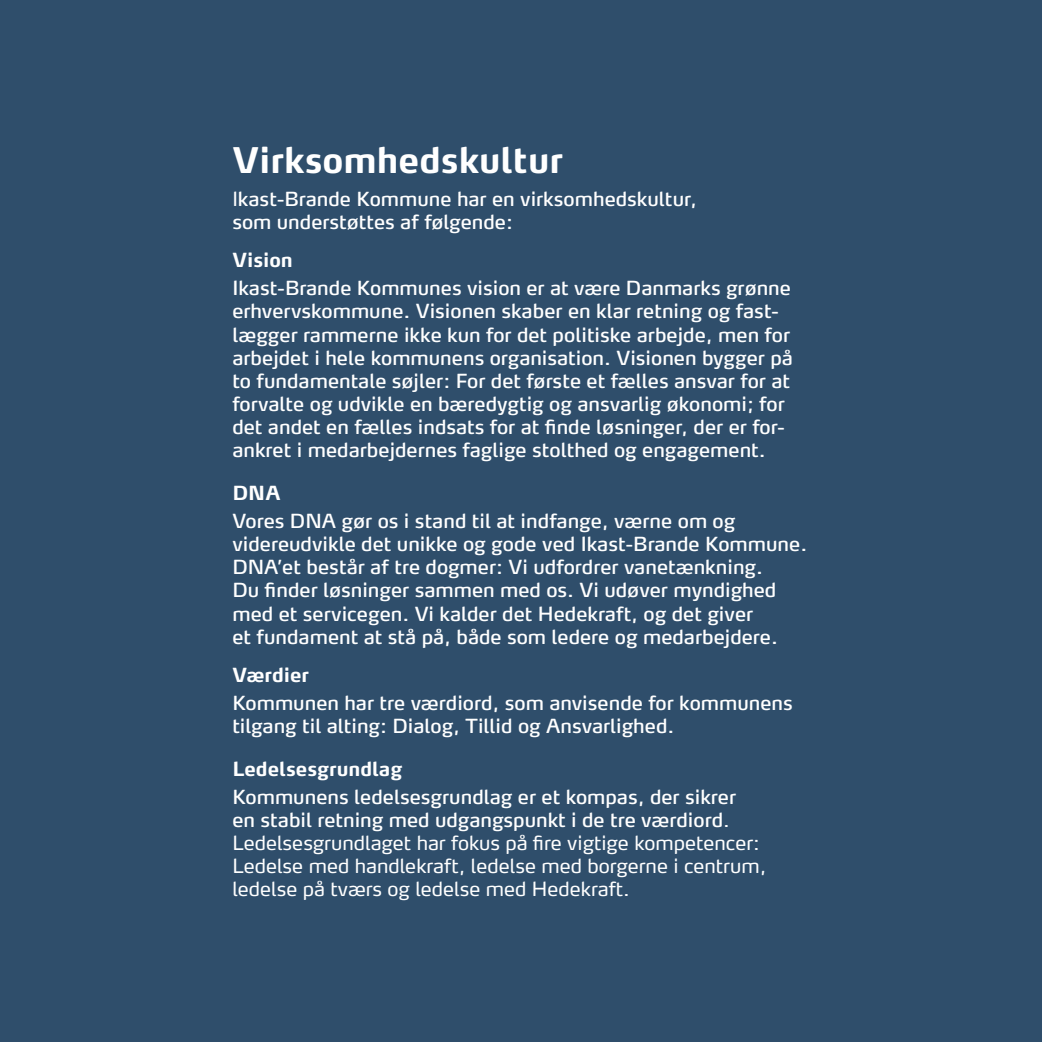
<style>
.page{position:relative;width:1042px;height:1042px;background:#2f4e6b}
.page>*{position:absolute;margin:0;border:0;box-sizing:border-box;transform-origin:0 0}
.rubrik{font:700 35px "Max OT";color:#fff}
.Brød{font:19.25px/23.1px "Max OT";color:#fff}
.Brød-2{font:19.25px/23.1px "Max OT";color:#fff}
.Brød-3{font:700 19.25px "Max OT";color:#fff}
.s1{font-style:inherit}
</style>
<div class="page">
<h2 class="rubrik" style="left:232px;top:138px;width:332px">Virksomhedskultur</h2>
<p class="Brød" style="left:232px;top:189px;width:466px"><span class="s1">I</span>kast-Brande Kommune har en virksomhedskultur, som understøttes af følgende:</p>
<p class="Brød-3" style="left:232px;top:248px;width:62px">Vision</p>
<p class="Brød" style="left:232px;top:278px;width:562px">Ikast-Brande Kommunes vision er at være Danmarks grønne erhvervskommune. Visionen skaber en klar retning og fast&shy;lægger rammerne ikke kun for det politiske arbejde, men for arbejdet i hele kommunens organisation. Visionen bygger på to fundamentale søjler: For det første et fælles ansvar for at forvalte og udvikle en bæredygtig og ansvarlig økonomi; for det andet en fælles indsats for at finde løsninger, der er for&shy;ankret i medarbejdernes faglige stolthed og engagement.</p>
<p class="Brød-3" style="left:232px;top:480px;width:50px">DNA</p>
<p class="Brød" style="left:232px;top:511px;width:576px">Vores DNA gør os i stand til at indfange, værne om og videreudvikle det unikke og gode ved Ikast-Brande Kommune.<br>DNA’et består af tre dogmer: Vi udfordrer vanetænkning.<br>Du finder løsninger sammen med os. Vi udøver myndighed med et servicegen. Vi kalder det Hedekraft, og det giver<br>et fundament at stå på, både som ledere og medarbejdere.</p>
<p class="Brød-3" style="left:232px;top:662px;width:78px">Værdier</p>
<p class="Brød" style="left:232px;top:692px;width:562px">Kommunen har tre værdiord, som anvisende for kommunens tilgang til alting: Dialog, Tillid og Ansvarlighed.</p>
<p class="Brød-3" style="left:232px;top:756px;width:171px">Ledelsesgrundlag</p>
<p class="Brød-2" style="left:232px;top:786px;width:535px"><span class="s1">Kommunens ledelsesgrundlag er et kompas, der sikrer<br>en stabil retning med udgangspunkt i de tre værdiord</span>.<br>Ledelsesgrundlaget har fokus på fire vigtige kompetencer:<br>Ledelse med handlekraft, ledelse med borgerne i centrum, ledelse på tværs og ledelse med Hedekraft.</p>
</div>
